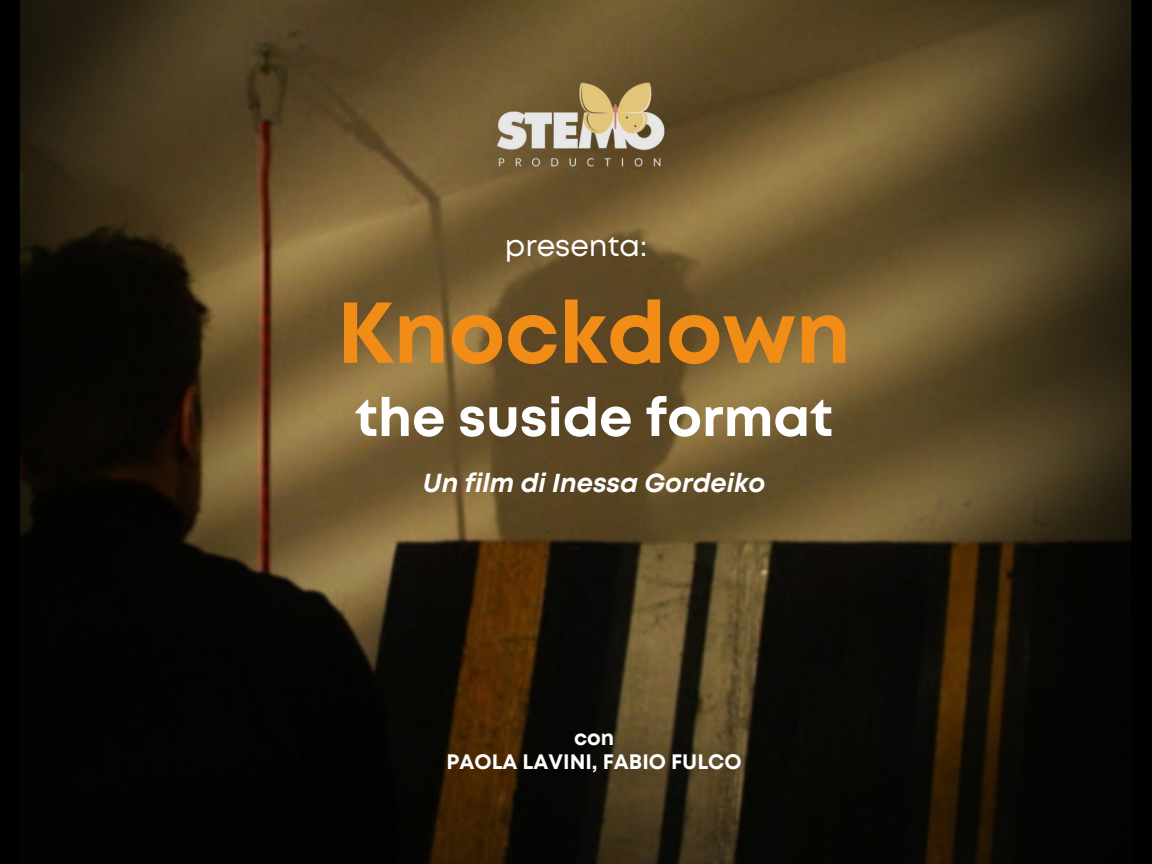
<style>
.page{position:relative;width:1152px;height:864px;background:#fff}
.page>*{position:absolute;margin:0;border:0;box-sizing:border-box;transform-origin:0 0}
.t1{font:700 86.1px "Mont";color:#f18c17}
.t2{font:700 53.1px "Mont";color:#fff}
.t3{font:29.4px "Mont";color:#fff}
.t4{font:italic 700 26.1px "Mont";color:#fff}
.t5{font:700 20.85px "Mont";color:#fff}
</style>
<div class="page">
<img style="left:0;top:0;width:1152px;height:864px">
<img style="left:396px;top:28px;width:361px;height:203px">
<p class="t3" style="left:505px;top:235px;width:144px">presenta:</p>
<p class="t1" style="left:337px;top:300px;width:515px">Knockdown</p>
<p class="t2" style="left:355px;top:397px;width:479px">the suside format</p>
<p class="t4" style="left:423px;top:473px;width:344px">Un film di Inessa Gordeiko</p>
<p class="t5" style="left:574px;top:730px;width:42px">con</p>
<p class="t5" style="left:447px;top:754px;width:297px">PAOLA LAVINI, FABIO FULCO</p>
</div>
